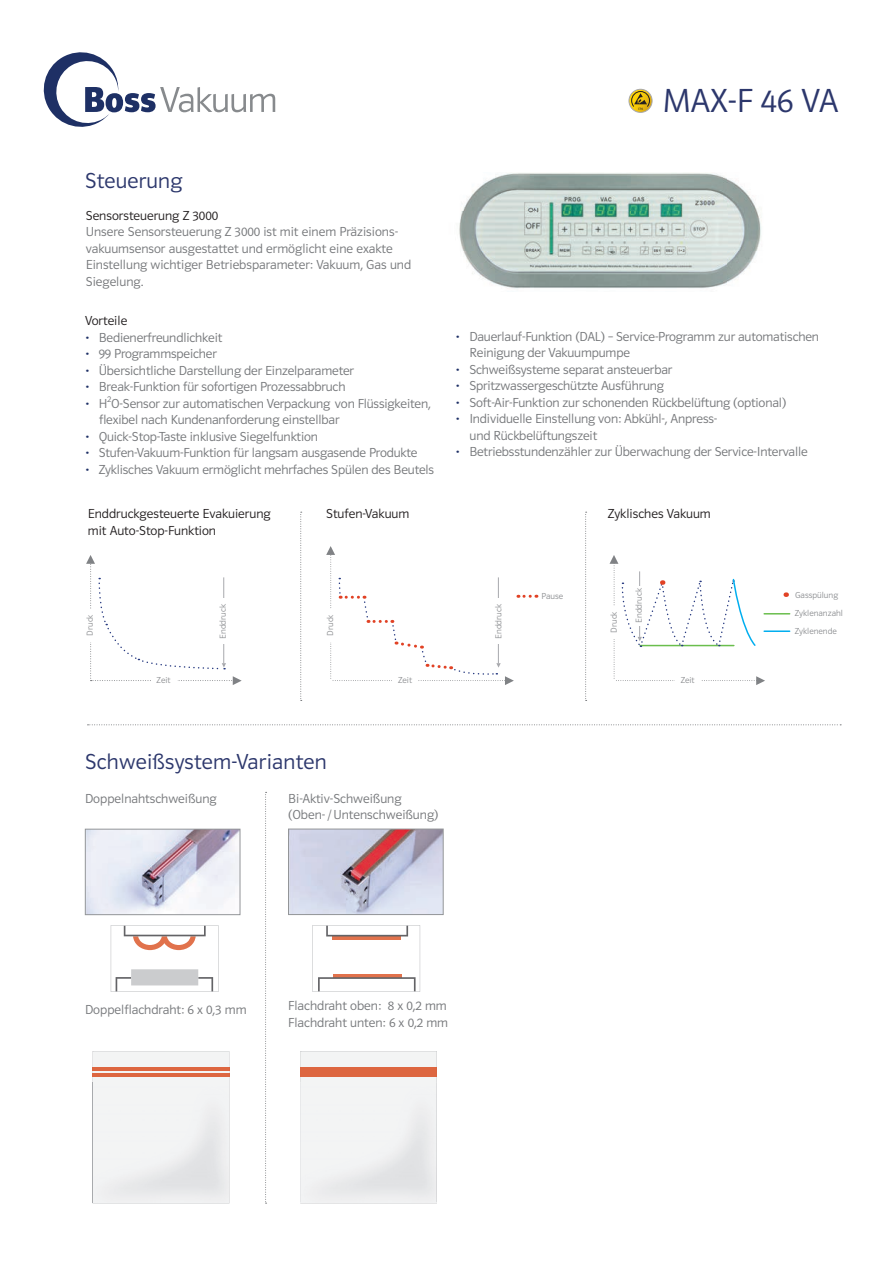
<style>
.page{position:relative;width:893px;height:1263px;background:#fff}
.page>*{position:absolute;margin:0;border:0;box-sizing:border-box;transform-origin:0 0}
.t1{font:34.5px "Polo 11 Leicht";color:#2c376c}
.t2{font:22.5px "Polo 11 Leicht";letter-spacing:.01em;color:#2c376c}
.t3{font:13.5px/16.5px "Polo 11 Leicht";letter-spacing:-.01em;color:#76787b}
.t4{font:13.5px/16.5px "Polo 11 Leicht";color:#231f20}
.t5{font:9px/18px "Polo 11 Leicht";color:#8f9194}
.s1{color:#1e3066}
</style>
<div class="page">
<div style="left:629px;top:89px;width:23px;height:23px;border:1px solid #a8a9ad;border-radius:50%"></div>
<svg style="left:631px;top:91px;width:19px;height:19px"></svg>
<img style="left:459px;top:173px;width:302px;height:116px">
<svg style="left:44px;top:52px;width:231px;height:75px"></svg>
<svg style="left:88px;top:724px;width:753px;height:1px"></svg>
<svg style="left:300px;top:512px;width:2px;height:189px"></svg>
<svg style="left:585px;top:512px;width:2px;height:189px"></svg>
<svg style="left:86px;top:555px;width:156px;height:130px"></svg>
<div style="left:151px;top:675px;width:25px;height:15px;background:#fff"></div>
<div style="left:86px;top:609px;width:10px;height:32px;background:#fff"></div>
<div style="left:219px;top:598px;width:10px;height:46px;background:#fff"></div>
<svg style="left:609px;top:555px;width:181px;height:130px"></svg>
<div style="left:635px;top:586px;width:10px;height:39px;background:#fff"></div>
<svg style="left:326px;top:546px;width:211px;height:139px"></svg>
<img style="left:87px;top:831px;width:151px;height:82px">
<div style="left:85px;top:829px;width:155px;height:86px;border:1px solid #939598"></div>
<svg style="left:111px;top:925px;width:108px;height:67px"></svg>
<svg style="left:265px;top:792px;width:2px;height:412px"></svg>
<svg style="left:93px;top:1051px;width:137px;height:152px"></svg>
<img style="left:92px;top:1082px;width:137px;height:120px">
<img style="left:93px;top:1082px;width:1px;height:120px">
<img style="left:290px;top:831px;width:151px;height:82px">
<div style="left:288px;top:829px;width:155px;height:86px;border:1px solid #939598"></div>
<svg style="left:312px;top:925px;width:108px;height:67px"></svg>
<svg style="left:300px;top:1051px;width:137px;height:152px"></svg>
<img style="left:300px;top:1082px;width:137px;height:120px">
<h1 class="t1" style="left:663px;top:82px;width:177px">MAX-F 46 VA</h1>
<h2 class="t2" style="left:85px;top:168px;width:99px">Steuerung</h2>
<p class="t4" style="left:86px;top:207px;width:134px">Sensorsteuerung Z 3000</p>
<p class="t3" style="left:86px;top:223px;width:327px">Unsere Sensorsteuerung Z 3000 ist mit einem Präzisions&shy;vakuumsensor ausgestattet und ermöglicht eine exakte Einstellung wichtiger Betriebsparameter: Vakuum, Gas und Siegelung.</p>
<p class="t4" style="left:85px;top:312px;width:44px">Vorteile</p>
<p class="t3" style="left:85px;top:329px;width:139px"><span class="s1">•</span> Bedienerfreundlichkeit</p>
<p class="t3" style="left:85px;top:345px;width:133px"><span class="s1">•</span> 99 Programmspeicher</p>
<p class="t3" style="left:85px;top:362px;width:271px"><span class="s1">•</span> Übersichtliche Darstellung der Einzelparameter</p>
<p class="t3" style="left:85px;top:378px;width:262px"><span class="s1">•</span> Break-Funktion für sofortigen Prozessabbruch</p>
<p class="t3" style="left:99px;top:395px;width:333px;text-indent:-14px"><span class="s1">•</span> H<sup>2</sup>O-Sensor zur automatischen Verpackung von Flüssigkeiten, flexibel nach Kundenanforderung einstellbar</p>
<p class="t3" style="left:85px;top:428px;width:234px"><span class="s1">•</span> Quick-Stop-Taste inklusive Siegelfunktion</p>
<p class="t3" style="left:85px;top:444px;width:334px"><span class="s1">•</span> Stufen-Vakuum-Funktion für langsam ausgasende Produkte</p>
<p class="t3" style="left:85px;top:461px;width:351px"><span class="s1">•</span> Zyklisches Vakuum ermöglicht mehrfaches Spülen des Beutels</p>
<p class="t3" style="left:470px;top:328px;width:351px;text-indent:-14px"><span class="s1">•</span> Dauerlauf-Funktion (DAL) – Service-Programm zur automatischen<br>Reinigung der Vakuumpumpe</p>
<p class="t3" style="left:456px;top:361px;width:218px"><span class="s1">•</span> Schweißsysteme separat ansteuerbar</p>
<p class="t3" style="left:456px;top:377px;width:210px"><span class="s1">•</span> Spritzwassergeschützte Ausführung</p>
<p class="t3" style="left:456px;top:394px;width:332px"><span class="s1">•</span> Soft-Air-Funktion zur schonenden Rückbelüftung (optional)</p>
<p class="t3" style="left:470px;top:410px;width:249px;text-indent:-14px"><span class="s1">•</span> Individuelle Einstellung von: Abkühl-, Anpress&shy;und Rückbelüftungszeit</p>
<p class="t3" style="left:456px;top:443px;width:354px"><span class="s1">•</span> Betriebsstundenzähler zur Überwachung der Service-Intervalle</p>
<p class="t4" style="left:88px;top:505px;width:184px">Enddruckgesteuerte Evakuierung mit Auto-Stop-Funktion</p>
<p class="t4" style="left:326px;top:505px;width:85px">Stufen-Vakuum</p>
<p class="t4" style="left:608px;top:505px;width:104px">Zyklisches Vakuum</p>
<p class="t5" style="left:81px;top:635px;width:23px;rotate:-90deg">Druck</p>
<p class="t5" style="left:214px;top:639px;width:36px;rotate:-90deg">Enddruck</p>
<p class="t5" style="left:157px;top:671px;width:15px">Zeit</p>
<p class="t5" style="left:321px;top:635px;width:23px;rotate:-90deg">Druck</p>
<p class="t5" style="left:489px;top:639px;width:36px;rotate:-90deg">Enddruck</p>
<p class="t5" style="left:398px;top:671px;width:15px">Zeit</p>
<h2 class="t2" style="left:85px;top:749px;width:243px">Schweißsystem-Varianten</h2>
<p class="t3" style="left:85px;top:790px;width:133px">Doppelnahtschweißung</p>
<p class="t3" style="left:288px;top:790px;width:152px">Bi-Aktiv-Schweißung (Oben- / Untenschweißung)</p>
<p class="t5" style="left:542px;top:587px;width:23px">Pause</p>
<p class="t5" style="left:630px;top:623px;width:36px;rotate:-90deg">Enddruck</p>
<p class="t5" style="left:795px;top:586px;width:45px">Gasspülung</p>
<p class="t5" style="left:605px;top:632px;width:23px;rotate:-90deg">Druck</p>
<p class="t5" style="left:795px;top:604px;width:50px">Zyklenanzahl<br>Zyklenende</p>
<p class="t5" style="left:681px;top:671px;width:15px">Zeit</p>
<p class="t3" style="left:85px;top:1001px;width:163px">Doppelflachdraht: 6 x 0,3 mm</p>
<p class="t3" style="left:288px;top:998px;width:161px">Flachdraht oben: 8 x 0,2 mm<br>Flachdraht unten: 6 x 0,2 mm</p>
</div>
